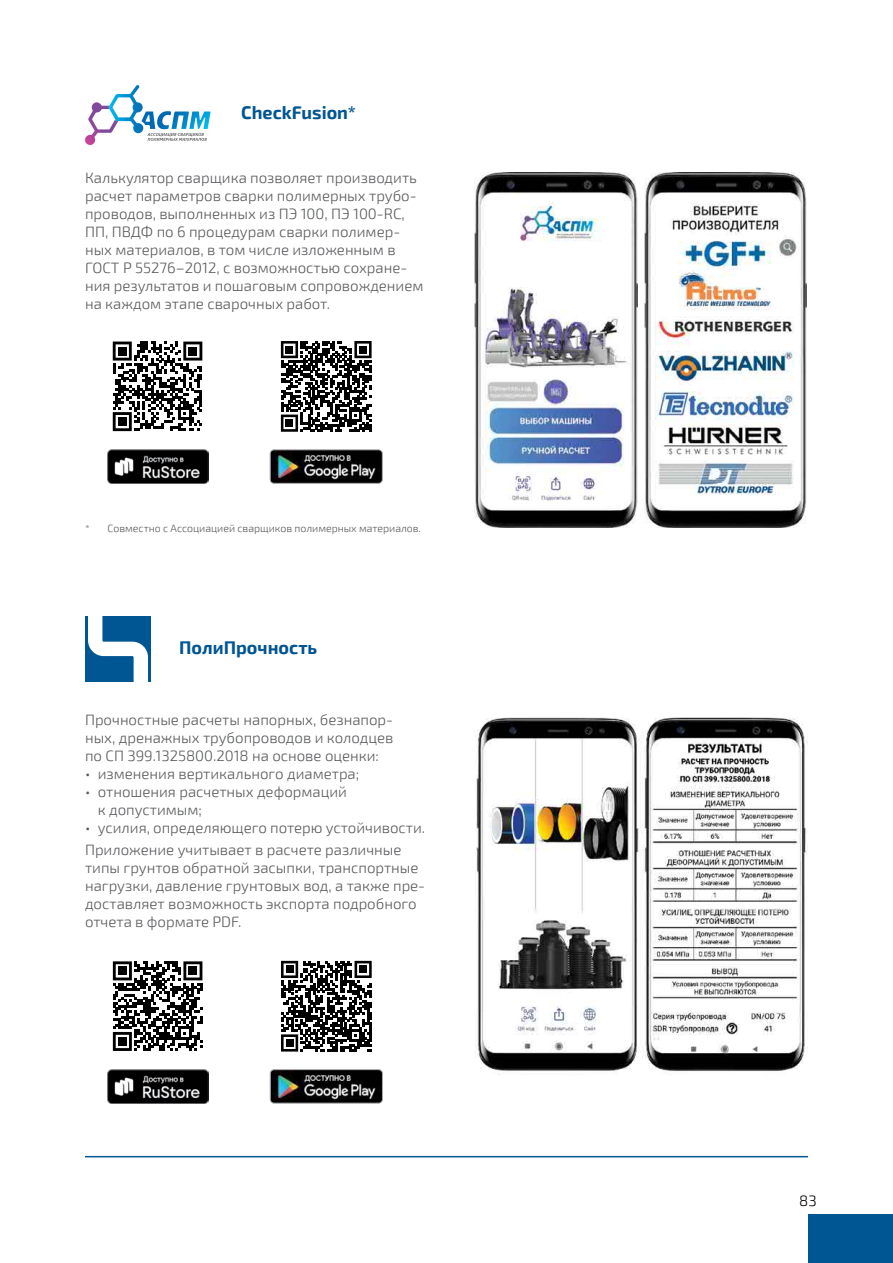
<style>
.page{position:relative;width:893px;height:1263px;background:#fff}
.page>*{position:absolute;margin:0;border:0;box-sizing:border-box;transform-origin:0 0}
.Заголовок{font:700 18px "Exo 2";color:#005593}
.Текст{font:300 15px/18px "Exo 2";color:#58595b}
.t1{font:300 15px "Exo 2";color:#000}
.Текст-2{font:300 10.5px "Exo 2";color:#58595b}
</style>
<div class="page">
<div style="left:808px;top:1214px;width:85px;height:49px;background:#005593"></div>
<hr style="left:85px;top:1156px;width:723px;height:1px;background:#005593">
<img style="left:475px;top:172px;width:163px;height:355px">
<img style="left:645px;top:172px;width:162px;height:355px">
<svg style="left:113px;top:342px;width:89px;height:89px"></svg>
<div style="left:118px;top:347px;width:8px;height:8px;background:#000"></div>
<div style="left:189px;top:347px;width:8px;height:8px;background:#000"></div>
<div style="left:118px;top:418px;width:8px;height:8px;background:#000"></div>
<svg style="left:113px;top:961px;width:89px;height:90px"></svg>
<div style="left:118px;top:967px;width:8px;height:8px;background:#000"></div>
<div style="left:189px;top:967px;width:8px;height:8px;background:#000"></div>
<div style="left:118px;top:1037px;width:8px;height:8px;background:#000"></div>
<svg style="left:281px;top:341px;width:91px;height:91px"></svg>
<div style="left:286px;top:346px;width:7px;height:7px;background:#000"></div>
<div style="left:359px;top:346px;width:8px;height:7px;background:#000"></div>
<div style="left:286px;top:419px;width:7px;height:8px;background:#000"></div>
<svg style="left:281px;top:961px;width:91px;height:90px"></svg>
<div style="left:286px;top:966px;width:7px;height:7px;background:#000"></div>
<div style="left:359px;top:966px;width:8px;height:7px;background:#000"></div>
<div style="left:286px;top:1039px;width:7px;height:8px;background:#000"></div>
<svg style="left:85px;top:85px;width:126px;height:60px"></svg>
<div style="left:85px;top:616px;width:66px;height:66px;background:#005593"></div>
<svg style="left:88px;top:616px;width:60px;height:66px"></svg>
<img style="left:475px;top:717px;width:333px;height:358px">
<img style="left:107px;top:450px;width:102px;height:34px">
<img style="left:108px;top:1070px;width:101px;height:33px">
<img style="left:270px;top:451px;width:111px;height:32px">
<div style="left:270px;top:449px;width:113px;height:35px;border:1px solid #a5a7aa;border-radius:4px"></div>
<img style="left:270px;top:1070px;width:112px;height:33px">
<div style="left:270px;top:1069px;width:113px;height:34px;border:1px solid #a5a7aa;border-radius:4px"></div>
<p class="Заголовок" style="left:241px;top:102px;width:116px">CheckFusion*</p>
<p class="Текст" style="left:85px;top:169px;width:340px">Калькулятор сварщика позволяет производить расчет параметров сварки полимерных трубо&shy;проводов, выполненных из ПЭ 100, ПЭ 100-RC, ПП, ПВДФ по 6 процедурам сварки полимер&shy;ных материалов, в том числе изложенным в ГОСТ Р 55276–2012, с возможностью сохране&shy;ния результатов и пошаговым сопровождением на каждом этапе сварочных работ.</p>
<p class="Текст-2" style="left:85px;top:522px;width:337px">* Совместно с Ассоциацией сварщиков полимерных материалов.</p>
<p class="Заголовок" style="left:179px;top:637px;width:140px">ПолиПрочность</p>
<p class="Текст" style="left:85px;top:711px;width:310px;text-align:justify">Прочностные расчеты напорных, безнапор&shy;ных, дренажных трубопроводов и колодцев по СП 399.1325800.2018 на основе оценки:</p>
<p class="Текст" style="left:85px;top:765px;width:276px">• изменения вертикального диаметра;</p>
<p class="Текст" style="left:98px;top:783px;width:251px;text-indent:-13px">• отношения расчетных деформаций к допустимым;</p>
<p class="Текст" style="left:85px;top:819px;width:342px">• усилия, определяющего потерю устойчивости.</p>
<p class="Текст" style="left:85px;top:841px;width:342px">Приложение учитывает в расчете различные типы грунтов обратной засыпки, транспортные нагрузки, давление грунтовых вод, а также пре&shy;доставляет возможность экспорта подробного отчета в формате PDF.</p>
<p class="t1" style="left:799px;top:1192px;width:19px">83</p>
</div>
